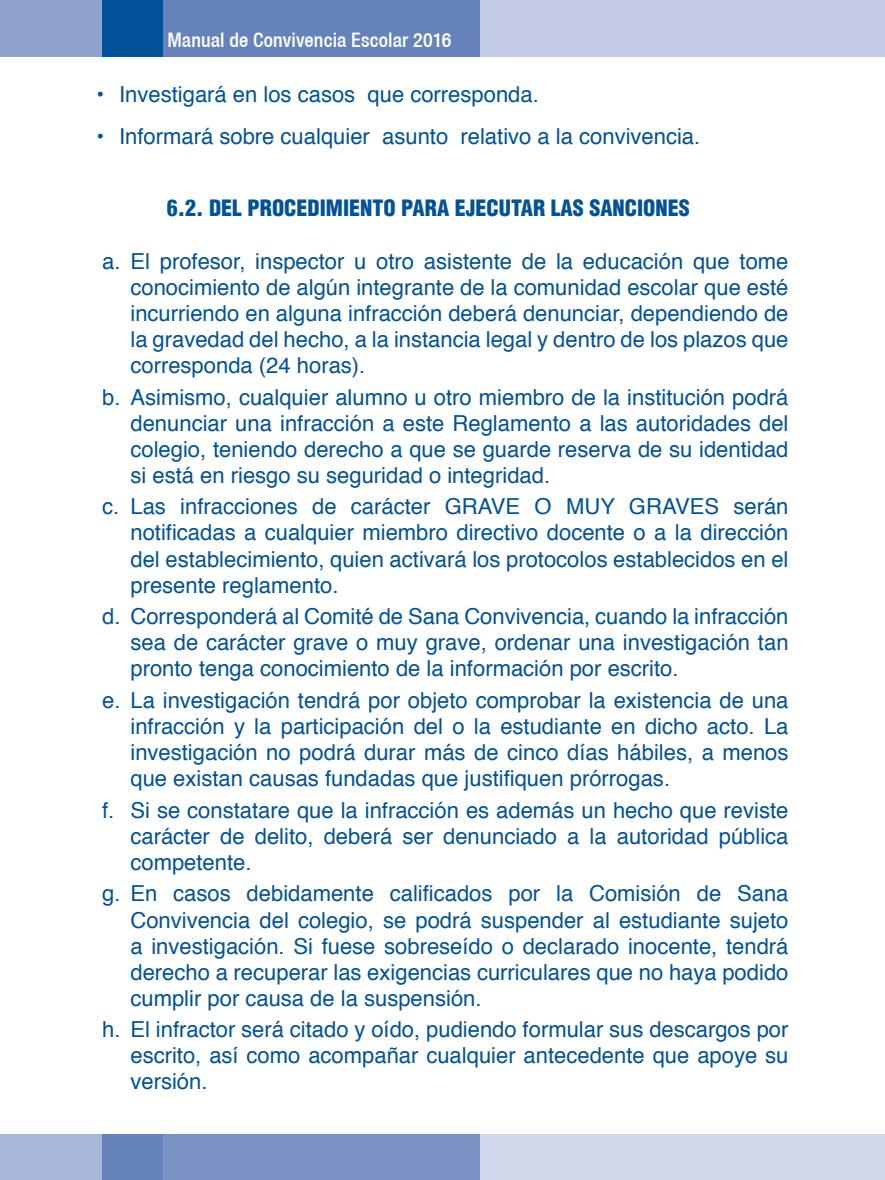
<style>
.page{position:relative;width:885px;height:1180px;background:#fff}
.page>*{position:absolute;margin:0;border:0;box-sizing:border-box;transform-origin:0 0}
.t1{font:22px/26px "Helvetica";color:#01529a;text-align:justify}
.t2{font:900 condensed 22px "Helvetica";color:#01529a}
.t3{font:500 condensed 20px "Helvetica 67";letter-spacing:.005em;color:#fff}
</style>
<div class="page">
<div style="left:476px;top:0;width:408px;height:57px;background:#c3cbe4"></div>
<div style="left:0;top:0;width:103px;height:57px;background:#90a3ce"></div>
<div style="left:103px;top:0;width:60px;height:57px;background:#01529a"></div>
<div style="left:163px;top:0;width:316px;height:57px;background:#6582ba"></div>
<div style="left:476px;top:1134px;width:408px;height:45px;background:#d0d7ea"></div>
<div style="left:0;top:1134px;width:103px;height:45px;background:#a8b6d9"></div>
<div style="left:103px;top:1134px;width:60px;height:45px;background:#6582ba"></div>
<div style="left:163px;top:1134px;width:316px;height:45px;background:#7a92c4"></div>
<p class="t3" style="left:167px;top:28px;width:285px">Manual de Convivencia Escolar 2016</p>
<p class="t1" style="left:96px;top:81px;width:444px">• Investigará en los casos que corresponda.</p>
<p class="t1" style="left:96px;top:123px;width:605px">• Informará sobre cualquier asunto relativo a la convivencia.</p>
<p class="t2" style="left:167px;top:194px;width:524px">6.2. DEL PROCEDIMIENTO PARA EJECUTAR LAS SANCIONES</p>
<p class="t1" style="left:130px;top:249px;width:659px;text-indent:-28px">a. El profesor, inspector u otro asistente de la educación que tome conocimiento de algún integrante de la comunidad escolar que esté incurriendo en alguna infracción deberá denunciar, dependiendo de la gravedad del hecho, a la instancia legal y dentro de los plazos que corresponda (24 horas).</p>
<p class="t1" style="left:130px;top:384px;width:659px;text-indent:-28px">b. Asimismo, cualquier alumno u otro miembro de la institución podrá denunciar una infracción a este Reglamento a las autoridades del colegio, teniendo derecho a que se guarde reserva de su identidad si está en riesgo su seguridad o integridad.</p>
<p class="t1" style="left:130px;top:494px;width:659px;text-indent:-28px">c. Las infracciones de carácter GRAVE O MUY GRAVES serán notificadas a cualquier miembro directivo docente o a la dirección del establecimiento, quien activará los protocolos establecidos en el presente reglamento.</p>
<p class="t1" style="left:130px;top:604px;width:659px;text-indent:-28px">d. Corresponderá al Comité de Sana Convivencia, cuando la infracción sea de carácter grave o muy grave, ordenar una investigación tan pronto tenga conocimiento de la información por escrito.</p>
<p class="t1" style="left:130px;top:687px;width:659px;text-indent:-28px">e. La investigación tendrá por objeto comprobar la existencia de una infracción y la participación del o la estudiante en dicho acto. La investigación no podrá durar más de cinco días hábiles, a menos que existan causas fundadas que justifiquen prórrogas.</p>
<p class="t1" style="left:130px;top:797px;width:659px;text-indent:-28px">f. Si se constatare que la infracción es además un hecho que reviste carácter de delito, deberá ser denunciado a la autoridad pública competente.</p>
<p class="t1" style="left:130px;top:881px;width:659px;text-indent:-28px">g. En casos debidamente calificados por la Comisión de Sana Convivencia del colegio, se podrá suspender al estudiante sujeto a investigación. Si fuese sobreseído o declarado inocente, tendrá derecho a recuperar las exigencias curriculares que no haya podido cumplir por causa de la suspensión.</p>
<p class="t1" style="left:130px;top:1017px;width:659px;text-indent:-28px">h. El infractor será citado y oído, pudiendo formular sus descargos por escrito, así como acompañar cualquier antecedente que apoye su versión.</p>
</div>
